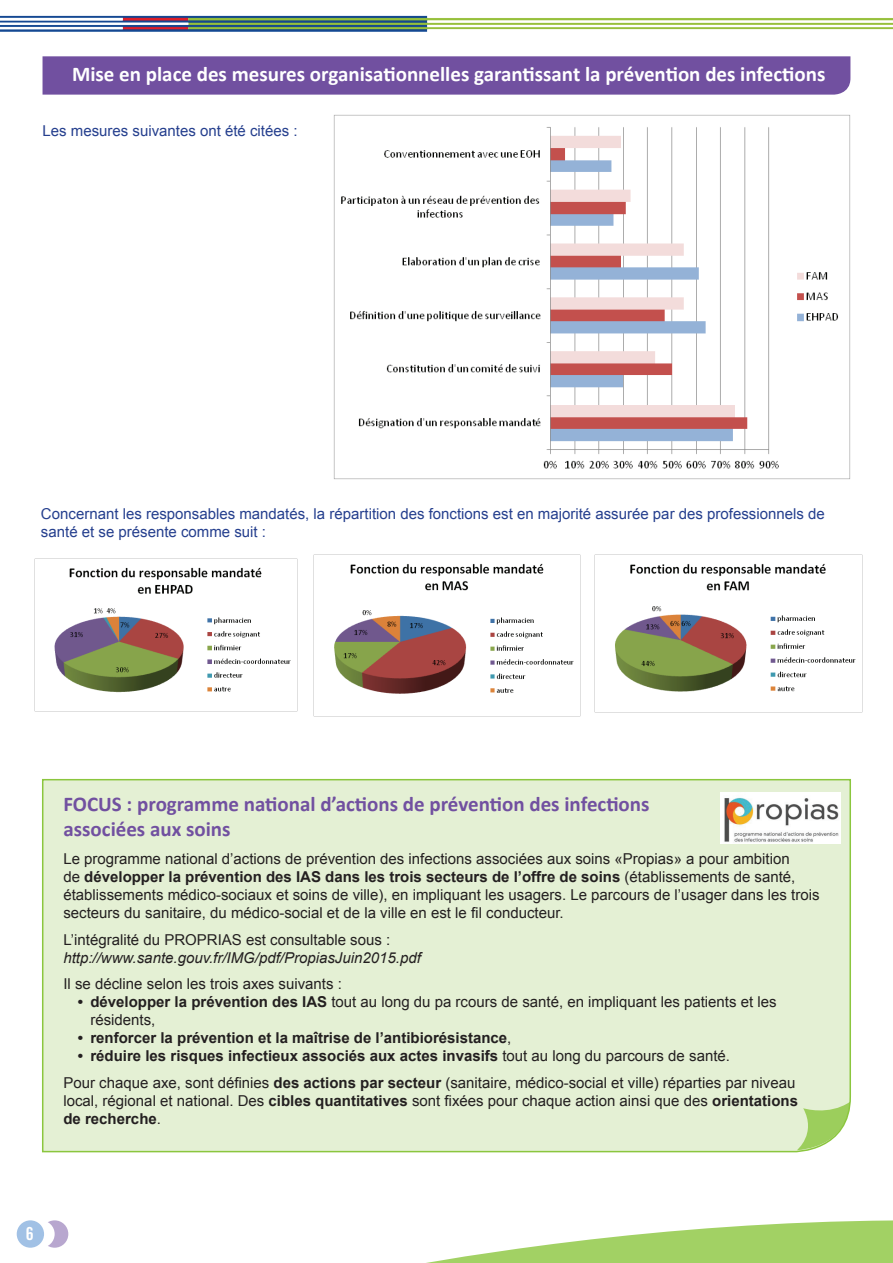
<style>
.page{position:relative;width:893px;height:1263px;background:#fff}
.page>*{position:absolute;margin:0;border:0;box-sizing:border-box;transform-origin:0 0}
.t1{font:700 21px "Calibri";color:#fff}
.t2{font:700 21px/25.2px "Calibri";color:#7150a0}
.t3{font:18px "Trade Gothic LT Std Bd Cn 20";color:#fff}
.t4{font:15px/18px "Arial";color:#231f20}
.t5{font:15px/18px "Arial";color:#253f8e}
.t6{font:700 15px "Arial";color:#231f20}
.t7{font:italic 15px "Arial";color:#231f20}
.s1{font-weight:700}
.s2{font-weight:400}
</style>
<div class="page">
<svg style="left:68px;top:1220px;width:825px;height:43px"></svg>
<img style="left:0;top:15px;width:893px;height:17px">
<div style="left:41px;top:1220px;width:27px;height:28px;background:#b8a7cf;border-radius:50%"></div>
<div style="left:27px;top:1220px;width:28px;height:28px;background:#fff;border-radius:50%"></div>
<div style="left:17px;top:1220px;width:27px;height:28px;background:#a1c1e5;border-radius:50%"></div>
<div style="left:43px;top:56px;width:807px;height:39px;background:#7150a0"></div>
<div style="left:42px;top:778px;width:809px;height:375px;background:#e4f0d4"></div>
<svg style="left:797px;top:1102px;width:54px;height:48px"></svg>
<img style="left:721px;top:792px;width:119px;height:52px">
<img style="left:334px;top:114px;width:516px;height:365px">
<img style="left:34px;top:558px;width:264px;height:154px">
<img style="left:313px;top:555px;width:268px;height:161px">
<img style="left:594px;top:554px;width:268px;height:159px">
<h1 class="t1" style="left:72px;top:61px;width:755px">Mise en place des mesures organisationnelles garantissant la prévention des infections</h1>
<p class="t5" style="left:43px;top:122px;width:257px">Les mesures suivantes ont été citées :</p>
<p class="t5" style="left:41px;top:505px;width:785px">Concernant les responsables mandatés, la répartition des fonctions est en majorité assurée par des professionnels de santé et se présente comme suit :</p>
<h1 class="t2" style="left:63px;top:791px;width:588px">FOCUS : programme national d’actions de prévention des infections associées aux soins</h1>
<p class="t4" style="left:63px;top:850px;width:758px">Le programme national d’actions de prévention des infections associées aux soins «Propias» a pour ambition<br>de <span class="s1">développer la prévention des IAS dans les trois secteurs de l’offre de soins</span> (établissements de santé, établissements médico-sociaux et soins de ville), en impliquant les usagers. Le parcours de l’usager dans les trois secteurs du sanitaire, du médico-social et de la ville en est le fil conducteur.</p>
<p class="t4" style="left:63px;top:931px;width:328px">L’intégralité du PROPRIAS est consultable sous :</p>
<p class="t7" style="left:63px;top:948px;width:359px">http://www.sante.gouv.fr/IMG/pdf/PropiasJuin2015.pdf</p>
<p class="t4" style="left:63px;top:975px;width:280px">Il se décline selon les trois axes suivants :</p>
<p class="t4" style="left:90px;top:993px;width:688px;text-indent:-13px"><span class="s1">• développer la prévention des IAS</span> tout au long du pa rcours de santé, en impliquant les patients et les résidents,</p>
<p class="t6" style="left:78px;top:1028px;width:435px">• renforcer la prévention et la maîtrise de l’antibiorésistance<span class="s2">,</span></p>
<p class="t4" style="left:63px;top:1043px;width:733px;line-height:26.5px;text-indent:14px"><span class="s1">• réduire les risques infectieux associés aux actes invasifs</span> tout au long du parcours de santé.<br>Pour chaque axe, sont définies <span class="s1">des actions par secteur</span> (sanitaire, médico-social et ville) réparties par niveau</p>
<p class="t4" style="left:63px;top:1092px;width:736px">local, régional et national. Des <span class="s1">cibles quantitatives</span> sont fixées pour chaque action ainsi que des <span class="s1">orientations de recherche</span>.</p>
<p class="t3" style="left:26px;top:1223px;width:9px">6</p>
</div>
